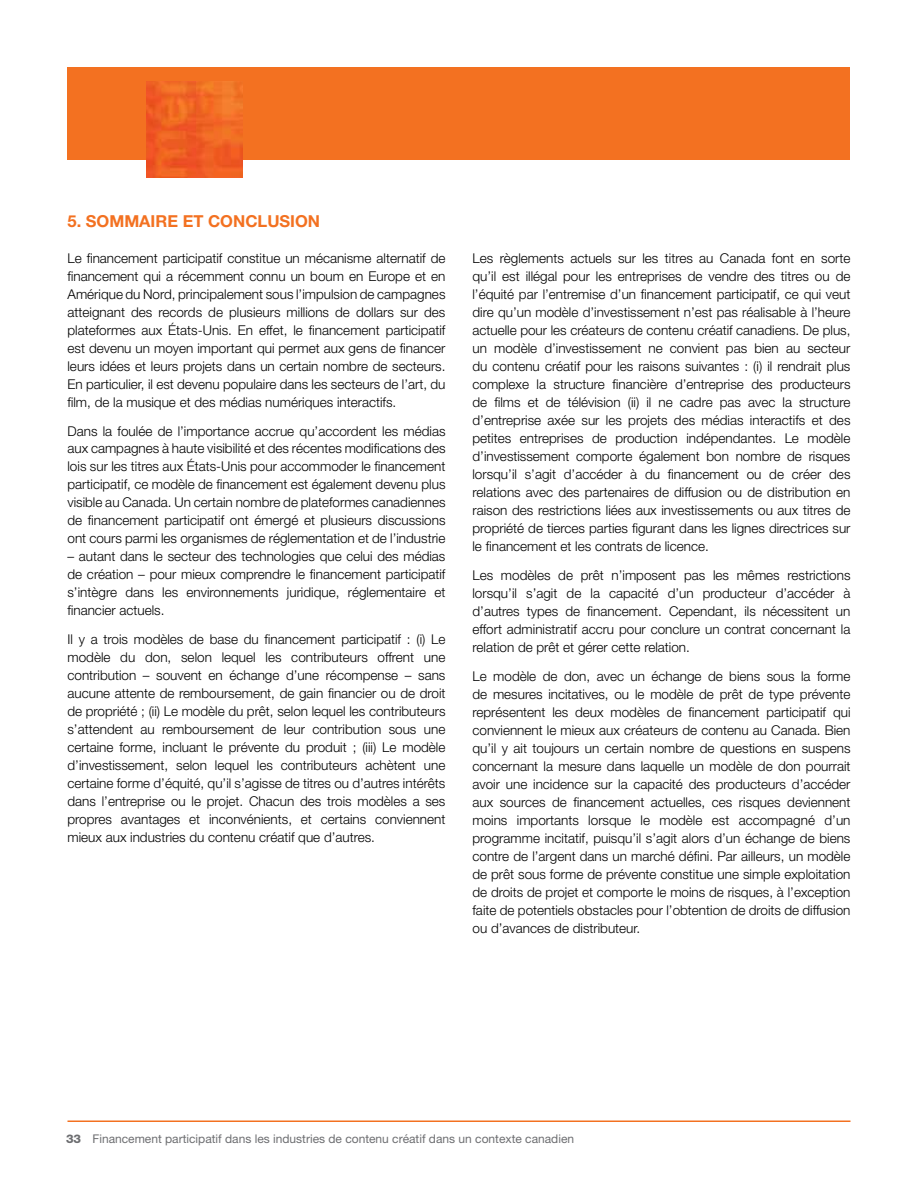
<style>
.page{position:relative;width:918px;height:1188px;background:#fff}
.page>*{position:absolute;margin:0;border:0;box-sizing:border-box;transform-origin:0 0}
.t1{font:700 16.5px "Helvetica Neue";color:#f37121}
.t2{font:300 13.5px/18px "Helvetica Neue";color:#000;text-align:justify}
.t3{font:12px "Helvetica Neue";color:#6d6e71}
.s1{font-weight:800}
</style>
<div class="page">
<hr style="left:68px;top:1120px;width:782px;height:2px;background:#f37121">
<div style="left:68px;top:68px;width:782px;height:92px;background:#f37121"></div>
<img style="left:146px;top:81px;width:97px;height:97px">
<p class="t1" style="left:68px;top:211px;width:254px">5. SOMMAIRE ET CONCLUSION</p>
<p class="t2" style="left:68px;top:249px;width:380px">Le financement participatif constitue un mécanisme alternatif de financement qui a récemment connu un boum en Europe et en Amérique du Nord, principalement sous l’impulsion de campagnes atteignant des records de plusieurs millions de dollars sur des plateformes aux États-Unis. En effet, le financement participatif est devenu un moyen important qui permet aux gens de financer leurs idées et leurs projets dans un certain nombre de secteurs.<br>En particulier, il est devenu populaire dans les secteurs de l’art, du film, de la musique et des médias numériques interactifs.</p>
<p class="t2" style="left:68px;top:421px;width:380px">Dans la foulée de l’importance accrue qu’accordent les médias aux campagnes à haute visibilité et des récentes modifications des lois sur les titres aux États-Unis pour accommoder le financement participatif, ce modèle de financement est également devenu plus visible au Canada. Un certain nombre de plateformes canadiennes de financement participatif ont émergé et plusieurs discussions ont cours parmi les organismes de réglementation et de l’industrie</p>
<p class="t2" style="left:68px;top:547px;width:379px">– autant dans le secteur des technologies que celui des médias de création – pour mieux comprendre le financement participatif s’intègre dans les environnements juridique, réglementaire et financier actuels.</p>
<p class="t2" style="left:68px;top:630px;width:380px">Il y a trois modèles de base du financement participatif : (i) Le modèle du don, selon lequel les contributeurs offrent une contribution – souvent en échange d’une récompense – sans aucune attente de remboursement, de gain financier ou de droit de propriété ; (ii) Le modèle du prêt, selon lequel les contributeurs s’attendent au remboursement de leur contribution sous une certaine forme, incluant le prévente du produit ; (iii) Le modèle d’investissement, selon lequel les contributeurs achètent une certaine forme d’équité, qu’il s’agisse de titres ou d’autres intérêts dans l’entreprise ou le projet. Chacun des trois modèles a ses propres avantages et inconvénients, et certains conviennent mieux aux industries du contenu créatif que d’autres.</p>
<p class="t2" style="left:472px;top:249px;width:380px">Les règlements actuels sur les titres au Canada font en sorte qu’il est illégal pour les entreprises de vendre des titres ou de l’équité par l’entremise d’un financement participatif, ce qui veut dire qu’un modèle d’investissement n’est pas réalisable à l’heure actuelle pour les créateurs de contenu créatif canadiens. De plus, un modèle d’investissement ne convient pas bien au secteur du contenu créatif pour les raisons suivantes : (i) il rendrait plus complexe la structure financière d’entreprise des producteurs de films et de télévision (ii) il ne cadre pas avec la structure d’entreprise axée sur les projets des médias interactifs et des petites entreprises de production indépendantes. Le modèle d’investissement comporte également bon nombre de risques lorsqu’il s’agit d’accéder à du financement ou de créer des relations avec des partenaires de diffusion ou de distribution en raison des restrictions liées aux investissements ou aux titres de propriété de tierces parties figurant dans les lignes directrices sur le financement et les contrats de licence.</p>
<p class="t2" style="left:472px;top:566px;width:380px">Les modèles de prêt n’imposent pas les mêmes restrictions lorsqu’il s’agit de la capacité d’un producteur d’accéder à d’autres types de financement. Cependant, ils nécessitent un effort administratif accru pour conclure un contrat concernant la relation de prêt et gérer cette relation.</p>
<p class="t2" style="left:472px;top:667px;width:380px">Le modèle de don, avec un échange de biens sous la forme de mesures incitatives, ou le modèle de prêt de type prévente représentent les deux modèles de financement participatif qui conviennent le mieux aux créateurs de contenu au Canada. Bien qu’il y ait toujours un certain nombre de questions en suspens concernant la mesure dans laquelle un modèle de don pourrait avoir une incidence sur la capacité des producteurs d’accéder aux sources de financement actuelles, ces risques deviennent moins importants lorsque le modèle est accompagné d’un programme incitatif, puisqu’il s’agit alors d’un échange de biens contre de l’argent dans un marché défini. Par ailleurs, un modèle de prêt sous forme de prévente constitue une simple exploitation de droits de projet et comporte le moins de risques, à l’exception faite de potentiels obstacles pour l’obtention de droits de diffusion ou d’avances de distributeur.</p>
<p class="t3" style="left:66px;top:1132px;width:510px"><span class="s1">33</span> Financement participatif dans les industries de contenu créatif dans un contexte canadien</p>
</div>
